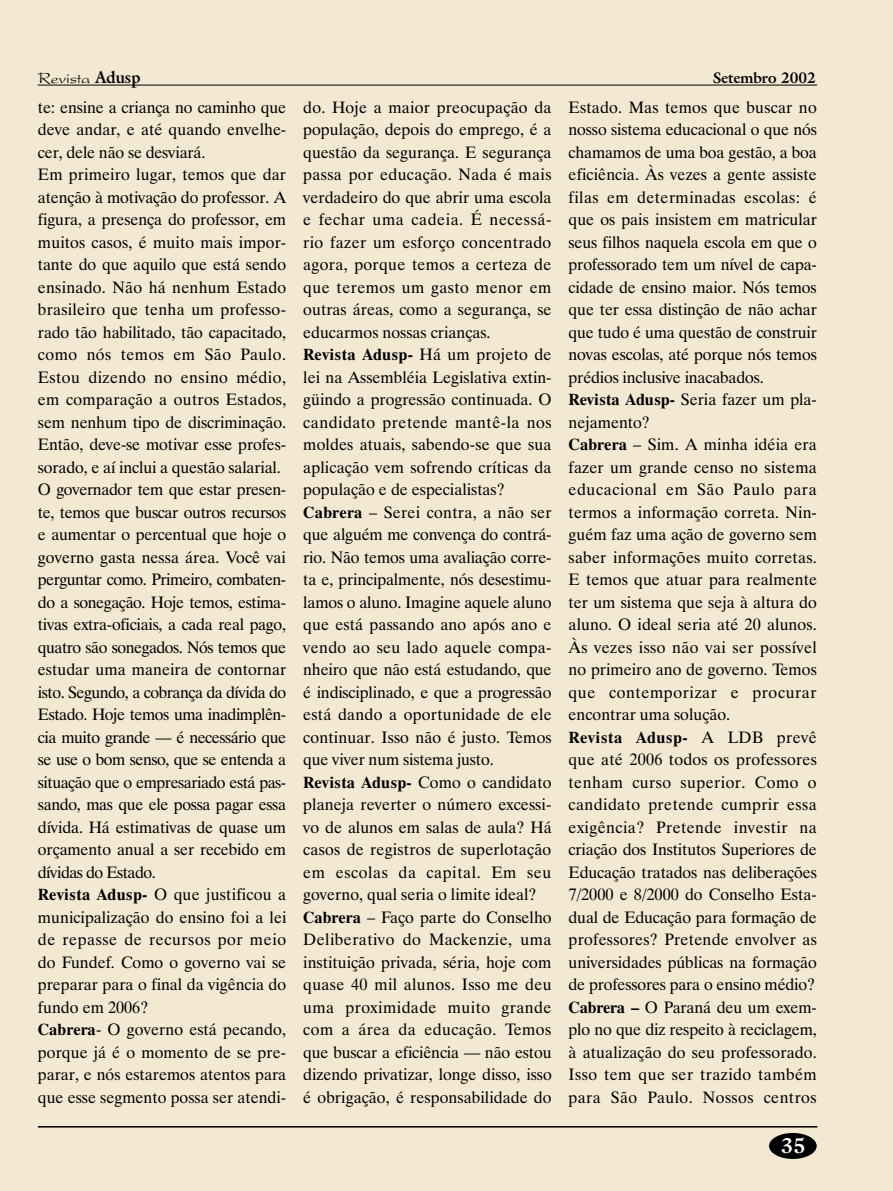
<style>
.page{position:relative;width:893px;height:1191px;background:#f3e9d3}
.page>*{position:absolute;margin:0;border:0;box-sizing:border-box;transform-origin:0 0}
.t1{font:700 21px "Galliard IT Cby BT";color:#fff}
.Body_Text_2{font:16.5px/22.5px "Dutch 801 BT";color:#000;text-align:justify}
.t2{font:16.5px "President";color:#000}
.t3{font:700 15px "Galliard IT Cby BT";color:#000}
.s1{font-family:"Galliard IT Cby BT";font-weight:700}
.s2{font-weight:700}
</style>
<div class="page">
<hr style="left:38px;top:1126px;width:779px;height:1px;background:#000">
<div style="left:769px;top:1133px;width:48px;height:26px;background:#000;border-radius:50%"></div>
<hr style="left:38px;top:85px;width:779px;height:1px;background:#000">
<p class="t2" style="left:38px;top:69px;width:104px">Revista <span class="s1">Adusp</span></p>
<p class="t3" style="left:713px;top:68px;width:105px">Setembro 2002</p>
<p class="Body_Text_2" style="left:38px;top:95px;width:250px">te: ensine a criança no caminho que deve andar, e até quando envelhe&shy;cer, dele não se desviará.</p>
<p class="Body_Text_2" style="left:38px;top:163px;width:250px">Em primeiro lugar, temos que dar atenção à motivação do professor. A figura, a presença do professor, em muitos casos, é muito mais impor&shy;tante do que aquilo que está sendo ensinado. Não há nenhum Estado brasileiro que tenha um professo&shy;rado tão habilitado, tão capacitado, como nós temos em São Paulo.<br>Estou dizendo no ensino médio, em comparação a outros Estados, sem nenhum tipo de discriminação.<br>Então, deve-se motivar esse profes&shy;sorado, e aí inclui a questão salarial.</p>
<p class="Body_Text_2" style="left:38px;top:478px;width:250px">O governador tem que estar presen&shy;te, temos que buscar outros recursos e aumentar o percentual que hoje o governo gasta nessa área. Você vai perguntar como. Primeiro, combaten&shy;do a sonegação. Hoje temos, estima&shy;tivas extra-oficiais, a cada real pago, quatro são sonegados. Nós temos que estudar uma maneira de contornar isto. Segundo, a cobrança da dívida do Estado. Hoje temos uma inadimplên&shy;cia muito grande — é necessário que se use o bom senso, que se entenda a situação que o empresariado está pas&shy;sando, mas que ele possa pagar essa dívida. Há estimativas de quase um orçamento anual a ser recebido em dívidas do Estado.</p>
<p class="Body_Text_2" style="left:38px;top:883px;width:250px"><span class="s2">Revista Adusp-</span> O que justificou a municipalização do ensino foi a lei de repasse de recursos por meio do Fundef. Como o governo vai se preparar para o final da vigência do fundo em 2006?</p>
<p class="Body_Text_2" style="left:38px;top:1018px;width:250px"><span class="s2">Cabrera</span>- O governo está pecando, porque já é o momento de se pre&shy;parar, e nós estaremos atentos para que esse segmento possa ser atendi-</p>
<p class="Body_Text_2" style="left:303px;top:95px;width:250px">do. Hoje a maior preocupação da população, depois do emprego, é a questão da segurança. E segurança passa por educação. Nada é mais verdadeiro do que abrir uma escola e fechar uma cadeia. É necessá&shy;rio fazer um esforço concentrado agora, porque temos a certeza de que teremos um gasto menor em outras áreas, como a segurança, se educarmos nossas crianças.</p>
<p class="Body_Text_2" style="left:303px;top:343px;width:250px"><span class="s2">Revista Adusp-</span> Há um projeto de lei na Assembléia Legislativa extin&shy;güindo a progressão continuada. O candidato pretende mantê-la nos moldes atuais, sabendo-se que sua aplicação vem sofrendo críticas da população e de especialistas?</p>
<p class="Body_Text_2" style="left:303px;top:500px;width:250px"><span class="s2">Cabrera</span> – Serei contra, a não ser que alguém me convença do contrá&shy;rio. Não temos uma avaliação corre&shy;ta e, principalmente, nós desestimu&shy;lamos o aluno. Imagine aquele aluno que está passando ano após ano e vendo ao seu lado aquele compa&shy;nheiro que não está estudando, que é indisciplinado, e que a progressão está dando a oportunidade de ele continuar. Isso não é justo. Temos que viver num sistema justo.</p>
<p class="Body_Text_2" style="left:303px;top:770px;width:250px"><span class="s2">Revista Adusp-</span> Como o candidato planeja reverter o número excessi&shy;vo de alunos em salas de aula? Há casos de registros de superlotação em escolas da capital. Em seu governo, qual seria o limite ideal?</p>
<p class="Body_Text_2" style="left:303px;top:905px;width:250px"><span class="s2">Cabrera</span> – Faço parte do Conselho Deliberativo do Mackenzie, uma instituição privada, séria, hoje com quase 40 mil alunos. Isso me deu uma proximidade muito grande com a área da educação. Temos que buscar a eficiência — não estou dizendo privatizar, longe disso, isso é obrigação, é responsabilidade do</p>
<p class="Body_Text_2" style="left:569px;top:95px;width:250px">Estado. Mas temos que buscar no nosso sistema educacional o que nós chamamos de uma boa gestão, a boa eficiência. Às vezes a gente assiste filas em determinadas escolas: é que os pais insistem em matricular seus filhos naquela escola em que o professorado tem um nível de capa&shy;cidade de ensino maior. Nós temos que ter essa distinção de não achar que tudo é uma questão de construir novas escolas, até porque nós temos prédios inclusive inacabados.</p>
<p class="Body_Text_2" style="left:569px;top:388px;width:250px"><span class="s2">Revista Adusp-</span> Seria fazer um pla&shy;nejamento?</p>
<p class="Body_Text_2" style="left:569px;top:433px;width:250px"><span class="s2">Cabrera</span> – Sim. A minha idéia era fazer um grande censo no sistema educacional em São Paulo para termos a informação correta. Nin&shy;guém faz uma ação de governo sem saber informações muito corretas.<br>E temos que atuar para realmente ter um sistema que seja à altura do aluno. O ideal seria até 20 alunos.<br>Às vezes isso não vai ser possível no primeiro ano de governo. Temos que contemporizar e procurar encontrar uma solução.</p>
<p class="Body_Text_2" style="left:569px;top:725px;width:250px"><span class="s2">Revista Adusp-</span> A LDB prevê que até 2006 todos os professores tenham curso superior. Como o candidato pretende cumprir essa exigência? Pretende investir na criação dos Institutos Superiores de Educação tratados nas deliberações 7/2000 e 8/2000 do Conselho Esta&shy;dual de Educação para formação de professores? Pretende envolver as universidades públicas na formação de professores para o ensino médio?</p>
<p class="Body_Text_2" style="left:569px;top:995px;width:250px"><span class="s2">Cabrera –</span> O Paraná deu um exem&shy;plo no que diz respeito à reciclagem, à atualização do seu professorado.<br>Isso tem que ser trazido também para São Paulo. Nossos centros</p>
<p class="t1" style="left:781px;top:1132px;width:26px">35</p>
</div>
